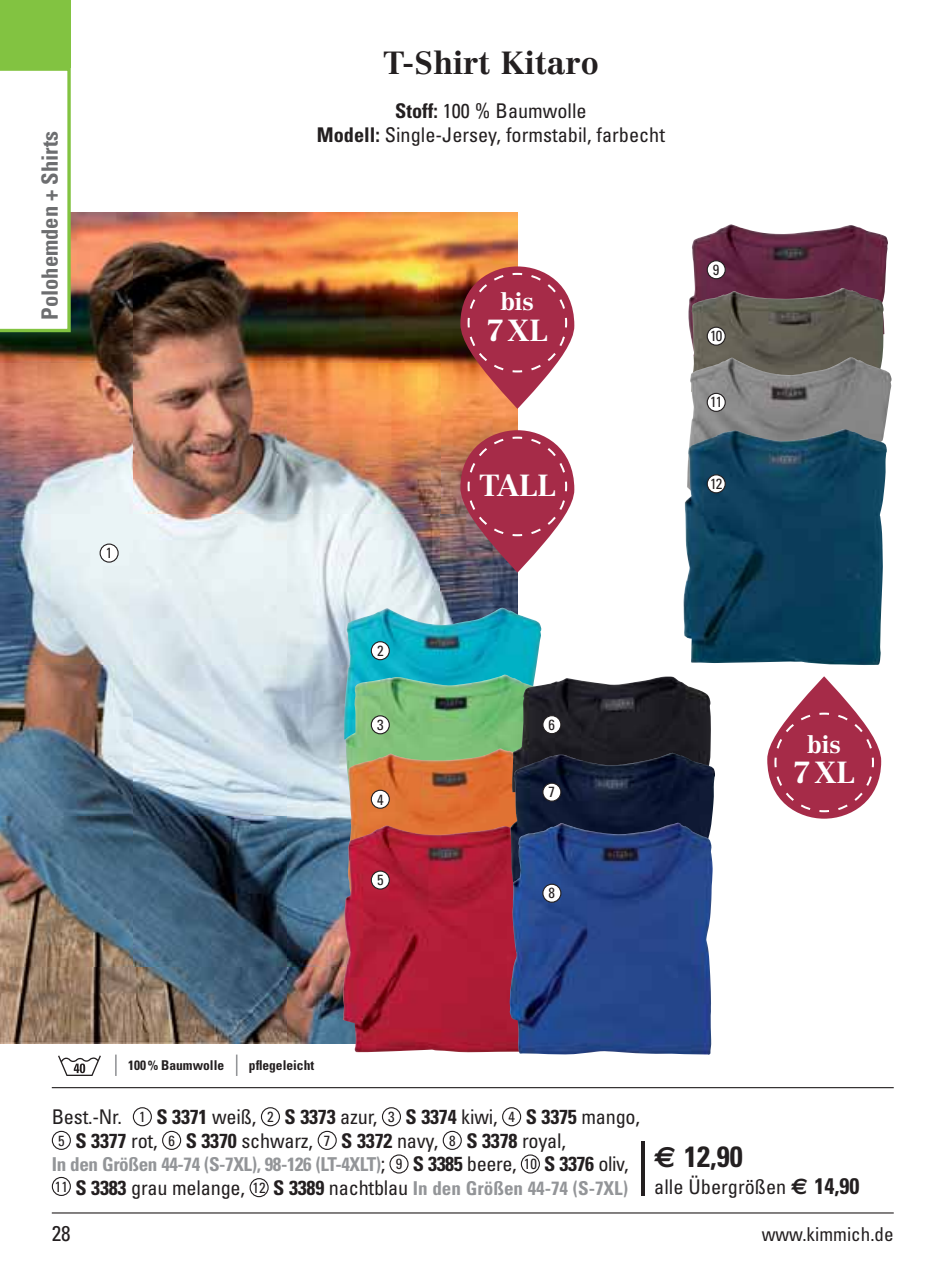
<style>
.page{position:relative;width:944px;height:1276px;background:#fff}
.page>*{position:absolute;margin:0;border:0;box-sizing:border-box;transform-origin:0 0}
.t1{font:700 31.5px "Centennial LT Std";color:#231f20}
.t2{font:700 29.93px "Centennial LT Std";color:#fff}
.t3{font:700 condensed 29.25px "Univers";color:#231f20}
.t4{font:700 23.85px "Centennial LT Std";color:#fff}
.t5{font:700 condensed 22.5px "Univers";color:#6d6e70}
.t6{font:condensed 21.38px "Univers";color:#231f20}
.t7{font:condensed 20.25px/23.6px "Univers";color:#231f20;text-align:center}
.t8{font:700 condensed 19.12px/23.6px "Univers";letter-spacing:-.02em;color:#939598}
.t9{font:condensed 19.12px "Univers";color:#231f20}
.t10{font:condensed 14.62px "Univers";color:#231f20}
.t11{font:700 condensed 13.5px "Univers";color:#231f20}
.s1{font-weight:700}
.s2{font-size:14.62px}
.s3{font-weight:400;font-size:20.25px;color:#231f20}
.s4{font-weight:400;font-size:14.62px;color:#231f20}
.s5{font-size:20.25px;color:#231f20}
.s6{font-family:"Euro Sans";font-stretch:normal}
.s7{font-family:"Euro Sans";font-weight:700;font-stretch:normal;font-size:22.5px}
.s8{font-weight:700;font-size:22.5px}
</style>
<div class="page">
<hr style="left:52px;top:1212px;width:842px;height:1px;background:#231f20">
<hr style="left:52px;top:1087px;width:842px;height:1px;background:#231f20">
<div style="left:133px;top:1107px;width:19px;height:19px;border:1px solid #231f20;border-radius:50%"></div>
<div style="left:261px;top:1107px;width:19px;height:19px;border:1px solid #231f20;border-radius:50%"></div>
<div style="left:382px;top:1107px;width:19px;height:19px;border:1px solid #231f20;border-radius:50%"></div>
<div style="left:502px;top:1107px;width:19px;height:19px;border:1px solid #231f20;border-radius:50%"></div>
<div style="left:52px;top:1130px;width:19px;height:20px;border:1px solid #231f20;border-radius:50%"></div>
<div style="left:162px;top:1130px;width:19px;height:20px;border:1px solid #231f20;border-radius:50%"></div>
<div style="left:318px;top:1130px;width:19px;height:20px;border:1px solid #231f20;border-radius:50%"></div>
<div style="left:443px;top:1130px;width:19px;height:20px;border:1px solid #231f20;border-radius:50%"></div>
<div style="left:389px;top:1154px;width:20px;height:19px;border:1px solid #231f20;border-radius:50%"></div>
<div style="left:521px;top:1154px;width:19px;height:19px;border:1px solid #231f20;border-radius:50%"></div>
<div style="left:52px;top:1177px;width:19px;height:19px;border:1px solid #231f20;border-radius:50%"></div>
<div style="left:250px;top:1178px;width:19px;height:19px;border:1px solid #231f20;border-radius:50%"></div>
<hr style="left:642px;top:1141px;width:3px;height:54px;background:#231f20">
<img style="left:0;top:212px;width:517px;height:831px">
<div style="left:100px;top:544px;width:18px;height:18px;background:#fff;border-radius:50%"></div>
<div style="left:100px;top:543px;width:19px;height:19px;border:1px solid #231f20;border-radius:50%"></div>
<img style="left:688px;top:224px;width:200px;height:112px">
<img style="left:691px;top:288px;width:193px;height:69px">
<img style="left:690px;top:357px;width:202px;height:72px">
<img style="left:684px;top:429px;width:203px;height:236px">
<div style="left:707px;top:261px;width:18px;height:18px;background:#fff;border-radius:50%"></div>
<div style="left:707px;top:260px;width:19px;height:19px;border:1px solid #231f20;border-radius:50%"></div>
<div style="left:707px;top:327px;width:18px;height:18px;background:#fff;border-radius:50%"></div>
<div style="left:707px;top:327px;width:19px;height:19px;border:1px solid #231f20;border-radius:50%"></div>
<div style="left:707px;top:393px;width:18px;height:18px;background:#fff;border-radius:50%"></div>
<div style="left:707px;top:393px;width:19px;height:19px;border:1px solid #231f20;border-radius:50%"></div>
<div style="left:707px;top:475px;width:18px;height:18px;background:#fff;border-radius:50%"></div>
<div style="left:707px;top:474px;width:19px;height:19px;border:1px solid #231f20;border-radius:50%"></div>
<img style="left:344px;top:607px;width:197px;height:132px">
<img style="left:345px;top:674px;width:196px;height:74px">
<img style="left:344px;top:748px;width:165px;height:77px">
<img style="left:343px;top:825px;width:166px;height:227px">
<div style="left:371px;top:790px;width:18px;height:18px;background:#fff;border-radius:50%"></div>
<div style="left:371px;top:789px;width:19px;height:20px;border:1px solid #231f20;border-radius:50%"></div>
<div style="left:371px;top:871px;width:18px;height:18px;background:#fff;border-radius:50%"></div>
<div style="left:371px;top:870px;width:19px;height:19px;border:1px solid #231f20;border-radius:50%"></div>
<div style="left:371px;top:716px;width:18px;height:18px;background:#fff;border-radius:50%"></div>
<div style="left:371px;top:715px;width:19px;height:19px;border:1px solid #231f20;border-radius:50%"></div>
<div style="left:371px;top:642px;width:18px;height:18px;background:#fff;border-radius:50%"></div>
<div style="left:371px;top:641px;width:19px;height:19px;border:1px solid #231f20;border-radius:50%"></div>
<svg style="left:236px;top:1054px;width:1px;height:22px"></svg>
<hr style="left:115px;top:1054px;width:2px;height:22px;background:#939598">
<svg style="left:58px;top:1055px;width:43px;height:21px"></svg>
<svg style="left:460px;top:430px;width:114px;height:142px"></svg>
<svg style="left:460px;top:266px;width:114px;height:143px"></svg>
<svg style="left:767px;top:676px;width:114px;height:142px"></svg>
<img style="left:506px;top:676px;width:205px;height:117px">
<img style="left:509px;top:752px;width:206px;height:70px">
<img style="left:509px;top:822px;width:204px;height:233px">
<div style="left:543px;top:715px;width:18px;height:18px;background:#fff;border-radius:50%"></div>
<div style="left:542px;top:715px;width:19px;height:19px;border:1px solid #231f20;border-radius:50%"></div>
<div style="left:543px;top:783px;width:18px;height:18px;background:#fff;border-radius:50%"></div>
<div style="left:542px;top:782px;width:19px;height:19px;border:1px solid #231f20;border-radius:50%"></div>
<div style="left:543px;top:884px;width:18px;height:18px;background:#fff;border-radius:50%"></div>
<div style="left:542px;top:883px;width:19px;height:19px;border:1px solid #231f20;border-radius:50%"></div>
<svg style="left:0;top:68px;width:71px;height:264px"></svg>
<div style="left:0;top:0;width:71px;height:68px;background:#82c341"></div>
<p class="t5" style="left:42px;top:320px;width:190px;rotate:-90deg">Polohemden + Shirts</p>
<p class="t10" style="left:106px;top:547px;width:8px">1</p>
<h1 class="t1" style="left:383px;top:45px;width:217px">T-Shirt Kitaro</h1>
<p class="t7" style="left:317px;top:101px;width:350px"><span class="s1">Stoff:</span> 100 % Baumwolle<br><span class="s1">Modell:</span> Single-Jersey, formstabil, farbecht</p>
<p class="t4" style="left:500px;top:288px;width:35px">bis</p>
<h2 class="t2" style="left:486px;top:313px;width:63px">7 XL</h2>
<h2 class="t2" style="left:479px;top:468px;width:78px">TALL</h2>
<p class="t10" style="left:713px;top:264px;width:8px">9</p>
<p class="t10" style="left:710px;top:331px;width:14px">10</p>
<p class="t10" style="left:710px;top:397px;width:14px">11</p>
<p class="t10" style="left:710px;top:478px;width:14px">12</p>
<p class="t10" style="left:377px;top:645px;width:8px">2</p>
<p class="t10" style="left:377px;top:719px;width:8px">3</p>
<p class="t10" style="left:377px;top:794px;width:8px">4</p>
<p class="t10" style="left:377px;top:874px;width:8px">5</p>
<p class="t10" style="left:549px;top:719px;width:8px">6</p>
<p class="t10" style="left:549px;top:787px;width:8px">7</p>
<p class="t10" style="left:549px;top:888px;width:8px">8</p>
<p class="t11" style="left:128px;top:1060px;width:98px">100 % Baumwolle</p>
<p class="t11" style="left:249px;top:1060px;width:67px">pflegeleicht</p>
<p class="t4" style="left:807px;top:730px;width:35px">bis</p>
<h2 class="t2" style="left:793px;top:755px;width:63px">7 XL</h2>
<p class="t7" style="left:58px;top:1107px;width:583px;text-align:left;text-indent:-6px">Best.-Nr. <span class="s2">1</span> <span class="s1">S 3371</span> weiß, <span class="s2">2</span> <span class="s1">S 3373</span> azur, <span class="s2">3</span> <span class="s1">S 3374</span> kiwi, <span class="s2">4</span> <span class="s1">S 3375</span> mango,<br><span class="s2">5</span> <span class="s1">S 3377</span> rot, <span class="s2">6</span> <span class="s1">S 3370</span> schwarz, <span class="s2">7</span> <span class="s1">S 3372</span> navy, <span class="s2">8</span> <span class="s1">S 3378</span> royal,</p>
<p class="t8" style="left:52px;top:1154px;width:578px">In den Größen 44-74 (S-7XL), 98-126 (LT-4XLT)<span class="s3">;</span> <span class="s4">9</span> <span class="s5">S 3385</span> <span class="s3">beere,</span> <span class="s4">10</span> <span class="s5">S 3376</span> <span class="s3">oliv,<br></span><sup>11</sup> <span class="s5">S 3383</span> <span class="s3">grau melange,</span> <span class="s4">12</span> <span class="s5">S 3389</span> <span class="s3">nachtblau</span> In den Größen 44-74 (S-7XL)</p>
<h3 class="t3" style="left:654px;top:1145px;width:90px"><span class="s6">€</span> 12,90</h3>
<p class="t7" style="left:654px;top:1176px;width:207px">alle Übergrößen <span class="s7">€</span> <span class="s8">14,90</span></p>
<p class="t6" style="left:52px;top:1225px;width:20px">28</p>
<p class="t9" style="left:762px;top:1226px;width:134px">www.kimmich.de</p>
</div>
